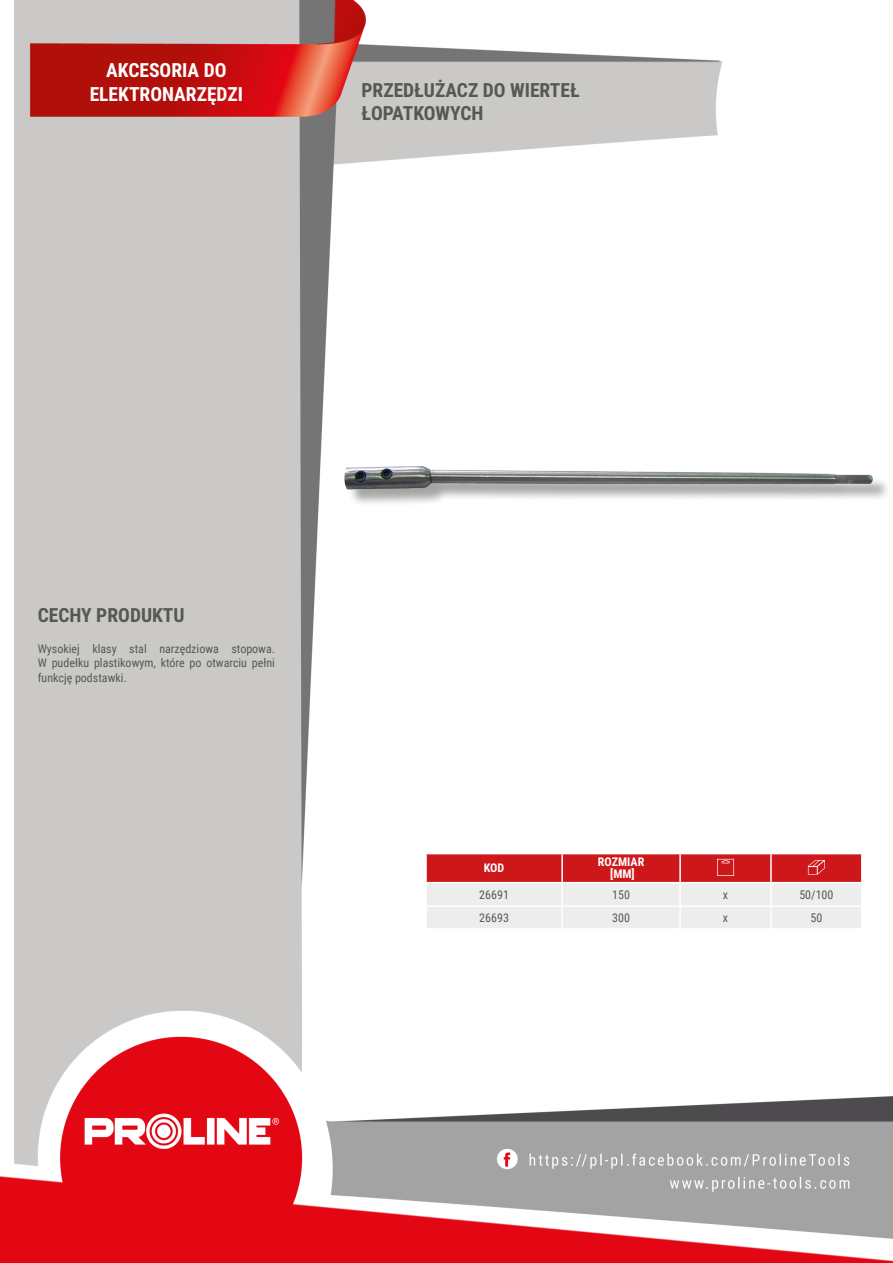
<style>
.page{position:relative;width:893px;height:1263px;background:#fff}
.page>*{position:absolute;margin:0;border:0;box-sizing:border-box;transform-origin:0 0}
.Lewo_bez_dzielenia{font:700 19.5px/23.4px "Roboto Condensed";color:#575756}
.NagĹ_Ăłwek{font:700 19.5px/23.4px "Roboto Condensed";color:#fff;text-align:center}
.MateriaĹ__CECHY{font:700 19.5px "Roboto Condensed";color:#575756}
.Opisy{font:12px/14.4px "Roboto Condensed";color:#575756;text-align:justify}
.Center{font:12px "Roboto Condensed";color:#575756}
.Indeks{font:12px "Roboto Condensed";color:#575756}
.Ĺšrodek_bez_dzieleni{font:700 12px "Roboto Condensed";color:#fff}
.Ĺšrodek__wymuszenie{font:700 12px "Roboto Condensed";color:#fff}
.Tabelka_nagĹ_Ăłwek{font:700 12px "Roboto Condensed";color:#fff}
</style>
<div class="page">
<img style="left:0;top:0;width:893px;height:1263px">
<div style="left:348px;top:468px;width:543px;height:39px;background:#1d1d1b;opacity:.4"></div>
<img style="left:345px;top:466px;width:527px;height:25px">
<hr style="left:425px;top:854px;width:2px;height:28px;background:#fff">
<hr style="left:425px;top:883px;width:2px;height:22px;background:#fff">
<hr style="left:425px;top:907px;width:2px;height:21px;background:#fff">
<hr style="left:425px;top:853px;width:137px;height:1px;background:#fff">
<hr style="left:425px;top:882px;width:137px;height:1px;background:#fff">
<hr style="left:425px;top:905px;width:137px;height:2px;background:#fff">
<hr style="left:425px;top:928px;width:137px;height:2px;background:#fff">
<hr style="left:562px;top:928px;width:118px;height:2px;background:#fff">
<hr style="left:680px;top:928px;width:91px;height:2px;background:#fff">
<hr style="left:771px;top:928px;width:91px;height:2px;background:#fff">
<svg style="left:426px;top:853px;width:436px;height:75px"></svg>
<p class="NagĹ_Ăłwek" style="left:90px;top:58px;width:155px">AKCESORIA DO<br>ELEKTRONARZĘDZI</p>
<p class="Lewo_bez_dzielenia" style="left:361px;top:77px;width:220px">PRZEDŁUŻACZ DO WIERTEŁ<br>ŁOPATKOWYCH</p>
<p class="MateriaĹ__CECHY" style="left:38px;top:601px;width:148px">CECHY PRODUKTU</p>
<p class="Opisy" style="left:38px;top:641px;width:239px">Wysokiej klasy stal narzędziowa stopowa.<br>W pudełku plastikowym, które po otwarciu pełni funkcję podstawki.</p>
<p class="Tabelka_nagĹ_Ăłwek" style="left:484px;top:860px;width:22px">KOD</p>
<p class="Ĺšrodek_bez_dzieleni" style="left:598px;top:854px;width:48px">ROZMIAR</p>
<p class="Ĺšrodek__wymuszenie" style="left:610px;top:866px;width:26px">[MM]</p>
<p class="Indeks" style="left:479px;top:886px;width:31px">26691</p>
<p class="Center" style="left:612px;top:886px;width:19px">150</p>
<p class="Center" style="left:723px;top:886px;width:7px">x</p>
<p class="Center" style="left:799px;top:886px;width:36px">50/100</p>
<p class="Indeks" style="left:479px;top:909px;width:31px">26693</p>
<p class="Center" style="left:612px;top:909px;width:19px">300</p>
<p class="Center" style="left:723px;top:909px;width:7px">x</p>
<p class="Center" style="left:810px;top:909px;width:13px">50</p>
</div>
